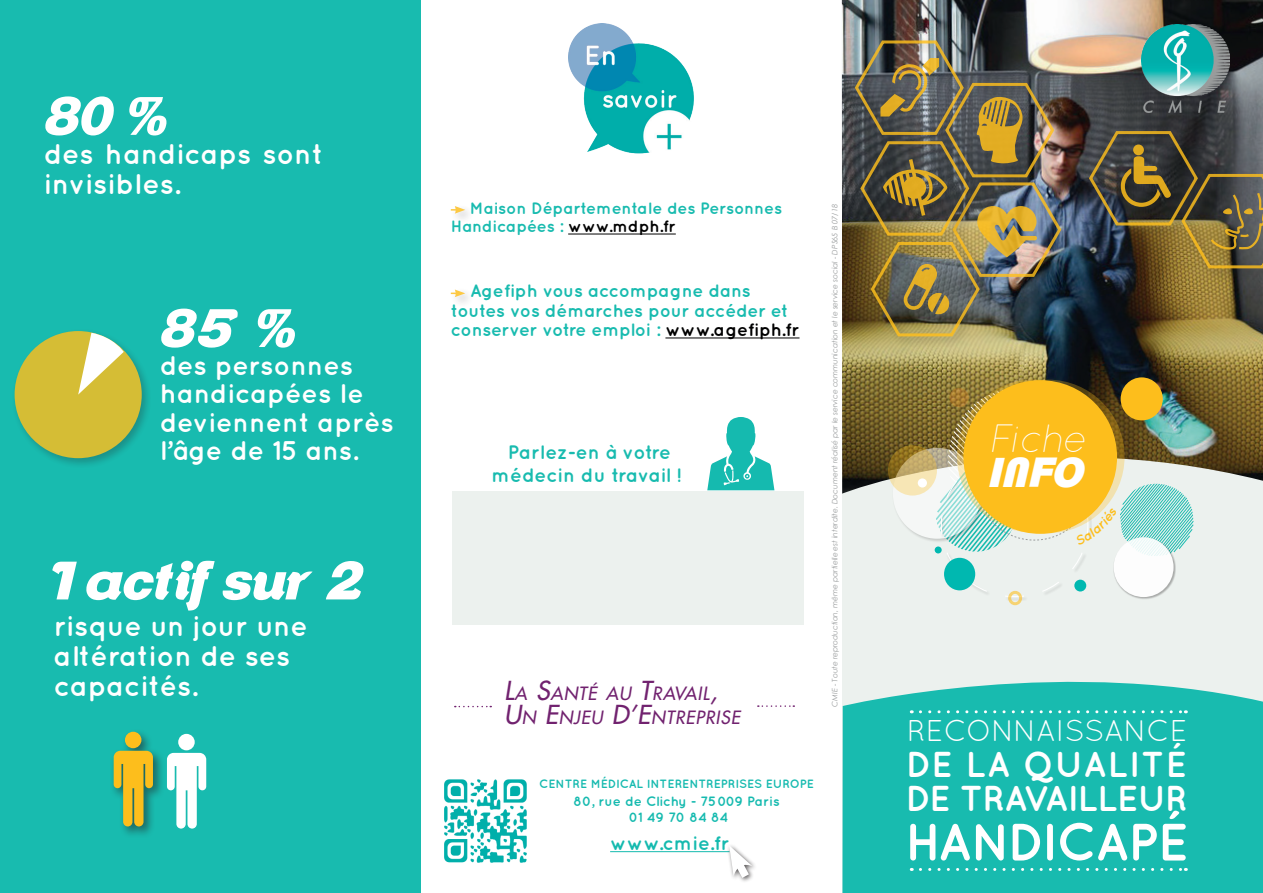
<style>
.page{position:relative;width:1263px;height:893px;background:#fff}
.page>*{position:absolute;margin:0;border:0;box-sizing:border-box;transform-origin:0 0}
.t1{font:italic 800 52.5px "Clemente P Dar";letter-spacing:-.01em;color:#fff}
.t2{font:700 52.5px "Quicksand";letter-spacing:-.03em;color:#fff}
.t3{font:italic 800 40.5px "Clemente P Dar";color:#fff}
.t4{font:italic 300 39.45px "Quicksand";letter-spacing:-.045em;color:#fff}
.t5{font:700 36px "Quicksand";letter-spacing:-.02em;color:#fff}
.t6{font:700 36px "Quicksand";letter-spacing:.03em;color:#fff}
.t7{font:30px "Quicksand";color:#fff}
.t8{font:700 28.5px/30px "Quicksand";color:#fff}
.t9{font:700 27px/28.5px "Quicksand";color:#fff}
.t10{font:700 19.5px/23.4px "Quicksand";color:#18bbaf;text-align:center}
.t11{font:700 19.5px "Quicksand";color:#15baaf}
.t12{font:700 18px/19.5px "Quicksand";letter-spacing:-.01em;color:#18bbaf}
.t13{font:italic 500 17.85px/24px "Futura Std";letter-spacing:.045em;color:#71226f}
.t14{font:700 16.5px/18px "Quicksand";letter-spacing:-.01em;color:#18bbaf}
.t15{font:700 13.5px/16.2px "Quicksand";color:#15baaf;text-align:center}
.t16{font:700 12px "Quicksand";color:#15baaf}
.t17{font:italic 7.5px "Century Gothic";color:#999c9d}
.s1{color:#000001}
.s2{font-size:25.5px}
</style>
<div class="page">
<div style="left:0;top:0;width:420px;height:893px;background:#18bbaf"></div>
<div style="left:842px;top:0;width:421px;height:893px;background:#ecf1ee"></div>
<div style="left:842px;top:681px;width:421px;height:212px;background:#18bbaf"></div>
<svg style="left:920px;top:868px;width:266px;height:3px"></svg>
<svg style="left:920px;top:710px;width:266px;height:3px"></svg>
<svg style="left:455px;top:706px;width:36px;height:1px"></svg>
<svg style="left:758px;top:705px;width:36px;height:2px"></svg>
<hr style="left:610px;top:851px;width:119px;height:1px;background:#15baaf">
<img style="left:444px;top:779px;width:83px;height:84px">
<div style="left:726px;top:843px;width:32px;height:41px;background:#fff"></div>
<svg style="left:727px;top:845px;width:28px;height:37px"></svg>
<img style="left:842px;top:0;width:421px;height:494px">
<img style="left:1141px;top:24px;width:88px;height:89px">
<div style="left:452px;top:491px;width:352px;height:134px;background:#ecf1ee"></div>
<svg style="left:707px;top:417px;width:67px;height:73px"></svg>
<img style="left:568px;top:23px;width:126px;height:131px">
<div style="left:110px;top:728px;width:55px;height:110px;background:#231f20;opacity:.57"></div>
<div style="left:125px;top:732px;width:16px;height:16px;background:#fdbe1c;border-radius:50%"></div>
<svg style="left:114px;top:751px;width:39px;height:75px;background:#b7b23e"></svg>
<div style="left:178px;top:734px;width:17px;height:16px;background:#fff;border-radius:50%"></div>
<svg style="left:167px;top:753px;width:39px;height:76px"></svg>
<div style="left:11px;top:327px;width:141px;height:142px;background:#231f20;opacity:.33"></div>
<div style="left:15px;top:331px;width:127px;height:127px;background:#d5bd35;border-radius:50%"></div>
<svg style="left:78px;top:333px;width:46px;height:62px"></svg>
<hr style="left:568px;top:234px;width:108px;height:1px;background:#000001">
<hr style="left:665px;top:337px;width:134px;height:1px;background:#000001">
<div style="left:448px;top:287px;width:28px;height:22px;background:#231f20;opacity:.33"></div>
<svg style="left:451px;top:289px;width:14px;height:8px"></svg>
<div style="left:448px;top:203px;width:28px;height:22px;background:#231f20;opacity:.33"></div>
<svg style="left:451px;top:206px;width:14px;height:8px"></svg>
<div style="left:852px;top:36px;width:123px;height:111px;background:#231f20;opacity:.33"></div>
<div style="left:1178px;top:170px;width:85px;height:111px;background:#231f20;opacity:.33"></div>
<svg style="left:1087px;top:128px;width:176px;height:142px;background:#595139"></svg>
<div style="left:942px;top:79px;width:124px;height:111px;background:#231f20;opacity:.33"></div>
<div style="left:949px;top:178px;width:124px;height:111px;background:#231f20;opacity:.33"></div>
<div style="left:868px;top:238px;width:123px;height:111px;background:#231f20;opacity:.33"></div>
<img style="left:853px;top:38px;width:210px;height:300px">
<div style="left:892px;top:447px;width:94px;height:96px;background:#231f20;opacity:.38"></div>
<div style="left:893px;top:448px;width:88px;height:91px;background:#f5f7f6;border-radius:50%"></div>
<svg style="left:888px;top:445px;width:49px;height:51px;background:#c7b072"></svg>
<div style="left:918px;top:478px;width:9px;height:9px;background:#fff;border-radius:50%"></div>
<div style="left:1121px;top:377px;width:42px;height:43px;background:#fdbe1c;border-radius:50%"></div>
<div style="left:1008px;top:591px;width:14px;height:14px;border:3px solid #fdbe1c;border-radius:50%"></div>
<div style="left:1113px;top:537px;width:63px;height:62px;background:#231f20;opacity:.38"></div>
<svg style="left:935px;top:388px;width:260px;height:209px"></svg>
<h1 class="t1" style="left:44px;top:84px;width:128px">80 %</h1>
<h3 class="t8" style="left:44px;top:138px;width:281px">des handicaps sont invisibles.</h3>
<h1 class="t1" style="left:160px;top:296px;width:140px">85 %</h1>
<h3 class="t9" style="left:160px;top:350px;width:236px">des personnes handicapées le deviennent après l’âge de 15 ans.</h3>
<h1 class="t1" style="left:47px;top:548px;width:322px">1actif sur 2</h1>
<h3 class="t8" style="left:54px;top:610px;width:256px">risque un jour une altération de ses capacités.</h3>
<h3 class="t14" style="left:451px;top:199px;width:333px;text-indent:19px">Maison Départementale des Personnes<br>Handicapées : <span class="s1">www.mdph.fr</span></h3>
<h3 class="t12" style="left:451px;top:281px;width:350px;text-indent:19px">Agefiph vous accompagne dans toutes vos démarches pour accéder et conserver votre emploi : <span class="s1">www.agefiph.fr</span></h3>
<h3 class="t10" style="left:492px;top:439px;width:191px">Parlez-en à votre médecin du travail !</h3>
<h3 class="t13" style="left:504px;top:681px;width:228px"><span class="s2">L</span>A <span class="s2">S</span>ANTÉ AU <span class="s2">T</span>RAVAIL<span class="s2">,<br>U</span>N <span class="s2">E</span>NJEU <span class="s2">D’E</span>NTREPRISE</h3>
<p class="t17" style="left:829px;top:707px;width:504px;rotate:-90deg">CMIE - Toute reproduction, même partielle est interdite. Document réalisé par le service communication et le service social - DPS65 B 07/18</p>
<h3 class="t16" style="left:539px;top:776px;width:276px">CENTRE MÉDICAL INTERENTREPRISES EUROPE</h3>
<h3 class="t15" style="left:574px;top:793px;width:208px">80, rue de Clichy - 75009 Paris<br>01 49 70 84 84</h3>
<h3 class="t11" style="left:610px;top:831px;width:121px">www.cmie.fr</h3>
<h3 class="t4" style="left:988px;top:415px;width:101px">Fiche</h3>
<h2 class="t3" style="left:990px;top:447px;width:97px">INFO</h2>
<h3 class="t7" style="left:907px;top:713px;width:282px">RECONNAISSANCE</h3>
<h3 class="t6" style="left:906px;top:743px;width:282px">DE LA QUALITÉ</h3>
<h3 class="t5" style="left:906px;top:777px;width:283px">DE TRAVAILLEUR</h3>
<h1 class="t2" style="left:905px;top:811px;width:285px">HANDICAPÉ</h1>
</div>
